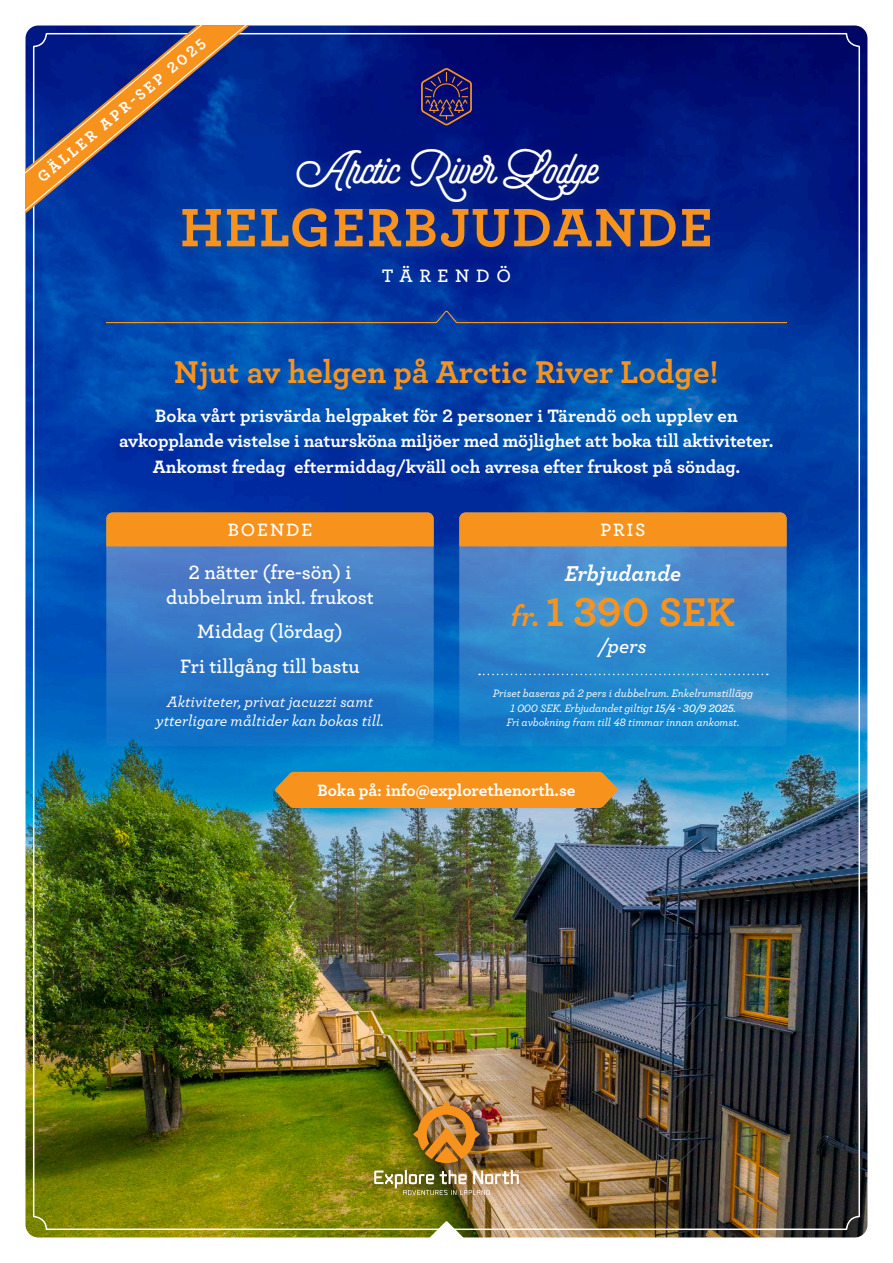
<style>
.page{position:relative;width:893px;height:1263px;background:#fff}
.page>*{position:absolute;margin:0;border:0;box-sizing:border-box;transform-origin:0 0}
.t1{font:700 56.7px "Archer";letter-spacing:.03em;color:#f7931d}
.t2{font:900 48px "Selfie";color:#fff}
.t3{font:700 42px "Archer";color:#f7931d}
.t4{font:700 33px "Archer";color:#f7931d}
.t5{font:italic 700 22.5px "Archer";color:#fff}
.t6{font:italic 600 21px "Archer";color:#fff}
.t7{font:600 20.25px "Archer";color:#fff}
.t8{font:600 18.9px "Archer";letter-spacing:.35em;color:#fff}
.t9{font:700 18.75px "Archer";letter-spacing:-.005em;color:#fff}
.t10{font:600 18.75px "Archer";letter-spacing:.1em;color:#fff}
.t11{font:700 17.25px "Archer";color:#fff}
.t12{font:italic 500 15.75px "Archer";color:#fff}
.t13{font:700 15.75px "Archer";color:#fff}
.t14{font:italic 500 11.25px "Archer";color:#fff}
.s1{font-style:italic;font-size:30px}
.s2{font-weight:600}
</style>
<div class="page">
<img style="left:26px;top:26px;width:841px;height:1211px">
<svg style="left:106px;top:512px;width:328px;height:234px;background:#3077c6"></svg>
<svg style="left:459px;top:512px;width:328px;height:234px;background:#3287cb"></svg>
<div style="left:106px;top:512px;width:328px;height:34px;background:#f7931d"></div>
<div style="left:459px;top:512px;width:328px;height:34px;background:#f7931d"></div>
<div style="left:360px;top:1090px;width:173px;height:120px;background:#5b3826;opacity:.7"></div>
<img style="left:413px;top:1101px;width:67px;height:62px">
<img style="left:374px;top:1170px;width:145px;height:25px">
<svg style="left:106px;top:311px;width:681px;height:12px;background:#15469a"></svg>
<svg style="left:421px;top:68px;width:51px;height:57px;background:#322763"></svg>
<div style="left:169px;top:197px;width:555px;height:65px;background:#3f728b;opacity:.3"></div>
<div style="left:283px;top:137px;width:330px;height:81px;background:#3f728b;opacity:.3"></div>
<div style="left:370px;top:254px;width:153px;height:44px;background:#3f728b;opacity:.3"></div>
<div style="left:275px;top:772px;width:343px;height:36px;background:#f7931d"></div>
<svg style="left:479px;top:674px;width:289px;height:1px"></svg>
<svg style="left:425px;top:1221px;width:43px;height:17px"></svg>
<svg style="left:26px;top:26px;width:241px;height:211px;background:#2c4085"></svg>
<p class="t13" style="left:31px;top:170px;width:216px;rotate:-40deg">GÄLLER APR-SEP 2025</p>
<p class="t2" style="left:296px;top:139px;width:303px">Arctic River Lodge</p>
<p class="t1" style="left:180px;top:183px;width:534px">HELGERBJUDANDE</p>
<p class="t8" style="left:382px;top:261px;width:131px">TÄRENDÖ</p>
<p class="t4" style="left:174px;top:346px;width:546px">Njut av helgen på Arctic River Lodge!</p>
<p class="t9" style="left:155px;top:400px;width:584px">Boka vårt prisvärda helgpaket för 2 personer i Tärendö och upplev en</p>
<p class="t9" style="left:119px;top:426px;width:656px">avkopplande vistelse i natursköna miljöer med möjlighet att boka till aktiviteter.</p>
<p class="t9" style="left:153px;top:451px;width:589px">Ankomst fredag eftermiddag/kväll och avresa efter frukost på söndag.</p>
<p class="t10" style="left:228px;top:515px;width:86px">BOENDE</p>
<p class="t10" style="left:600px;top:515px;width:46px">PRIS</p>
<p class="t7" style="left:188px;top:557px;width:165px">2 nätter (fre-sön) i</p>
<p class="t7" style="left:166px;top:582px;width:209px">dubbelrum inkl. frukost</p>
<p class="t7" style="left:197px;top:616px;width:147px">Middag (lördag)</p>
<p class="t7" style="left:180px;top:651px;width:181px">Fri tillgång till bastu</p>
<p class="t12" style="left:167px;top:690px;width:208px">Aktiviteter, privat jacuzzi samt</p>
<p class="t12" style="left:156px;top:709px;width:229px">ytterligare måltider kan bokas till.</p>
<p class="t5" style="left:565px;top:556px;width:118px">Erbjudande</p>
<p class="t3" style="left:511px;top:579px;width:226px"><span class="s1">fr.</span> 1 390 SEK</p>
<p class="t6" style="left:599px;top:630px;width:49px">/pers</p>
<p class="t14" style="left:493px;top:685px;width:262px">Priset baseras på 2 pers i dubbelrum. Enkelrumstillägg</p>
<p class="t14" style="left:510px;top:700px;width:227px">1 000 SEK. Erbjudandet giltigt <span class="s2">15/4 - 30/9 2025</span>.</p>
<p class="t14" style="left:506px;top:714px;width:234px">Fri avbokning fram till 48 timmar innan ankomst.</p>
<p class="t11" style="left:317px;top:776px;width:260px">Boka på: info@explorethenorth.se</p>
</div>
